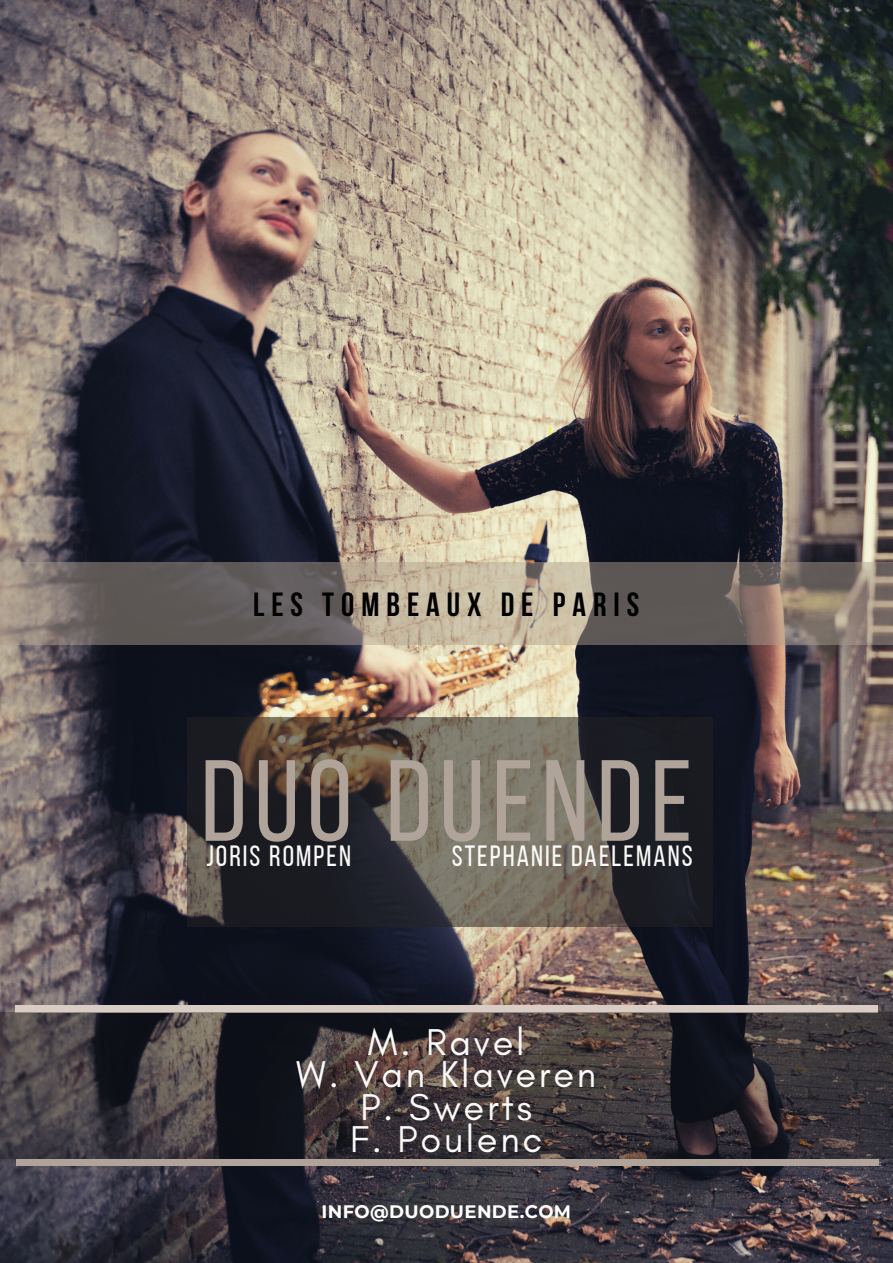
<style>
.page{position:relative;width:893px;height:1263px;background:#fff}
.page>*{position:absolute;margin:0;border:0;box-sizing:border-box;transform-origin:0 0}
.t1{font:115.12px "Bebas Neue";letter-spacing:.07em;color:#b0a49a}
.t2{font:38.03px "Glacial Indifference";letter-spacing:.07em;color:#fbfaf9}
.t3{font:700 33.38px "Bebas Neue";letter-spacing:.21em;color:#000}
.t4{font:29.25px "Bebas Neue";letter-spacing:.07em;color:#fbfaf9}
.t5{font:700 18.08px "Montserrat";letter-spacing:.02em;color:#fff}
</style>
<div class="page">
<img style="left:0;top:0;width:893px;height:1263px">
<svg style="left:0;top:562px;width:893px;height:82px"></svg>
<div style="left:15px;top:1006px;width:862px;height:6px;background:#d8ccc4"></div>
<div style="left:16px;top:1159px;width:862px;height:6px;background:#b0a49a"></div>
<svg style="left:187px;top:717px;width:525px;height:210px"></svg>
<svg style="left:0;top:1012px;width:893px;height:147px"></svg>
<p class="t3" style="left:253px;top:591px;width:388px">LES TOMBEAUX DE PARIS</p>
<p class="t1" style="left:201px;top:754px;width:493px">DUO DUENDE</p>
<p class="t4" style="left:206px;top:843px;width:146px">JORIS ROMPEN</p>
<p class="t4" style="left:452px;top:843px;width:242px">STEPHANIE DAELEMANS</p>
<p class="t2" style="left:368px;top:1018px;width:158px">M. Ravel</p>
<p class="t2" style="left:296px;top:1051px;width:301px">W. Van Klaveren</p>
<p class="t2" style="left:360px;top:1084px;width:173px">P. Swerts</p>
<p class="t2" style="left:350px;top:1116px;width:193px">F. Poulenc</p>
<p class="t5" style="left:321px;top:1201px;width:251px">INFO@DUODUENDE.COM</p>
</div>
